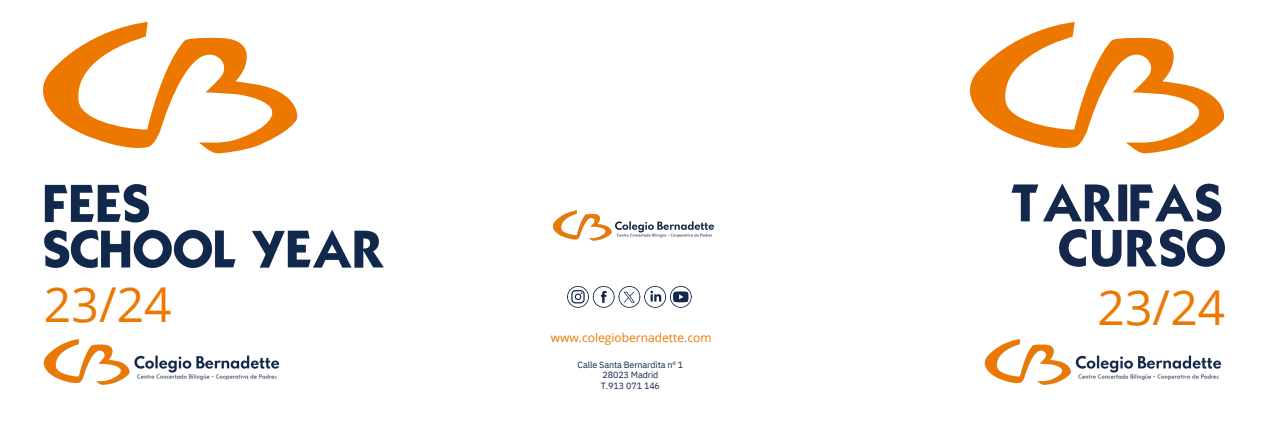
<style>
.page{position:relative;width:1267px;height:426px;background:#fff}
.page>*{position:absolute;margin:0;border:0;box-sizing:border-box;transform-origin:0 0}
.t1{font:48px "Open Sans";letter-spacing:.005em;color:#ed7800}
.t2{font:12px "Open Sans";color:#ed7800}
.t3{font:9px/10.5px "IBM Plex Sans";letter-spacing:-.015em;color:#13284c;text-align:center}
</style>
<div class="page">
<svg style="left:43px;top:22px;width:254px;height:131px"></svg>
<img style="left:44px;top:184px;width:340px;height:84px">
<img style="left:43px;top:339px;width:237px;height:46px">
<svg style="left:970px;top:22px;width:254px;height:131px"></svg>
<svg style="left:1059px;top:229px;width:166px;height:37px"></svg>
<svg style="left:1011px;top:183px;width:210px;height:38px"></svg>
<img style="left:984px;top:339px;width:238px;height:46px">
<svg style="left:567px;top:286px;width:125px;height:21px"></svg>
<img style="left:553px;top:210px;width:161px;height:31px">
<p class="t1" style="left:44px;top:270px;width:129px">23/24</p>
<p class="t1" style="left:1097px;top:273px;width:129px">23/24</p>
<h1 class="t2" style="left:551px;top:329px;width:162px">www.colegiobernadette.com</h1>
<p class="t3" style="left:578px;top:358px;width:107px">Calle Santa Bernardita nº 1<br>28023 Madrid<br>T.913 071 146</p>
</div>
